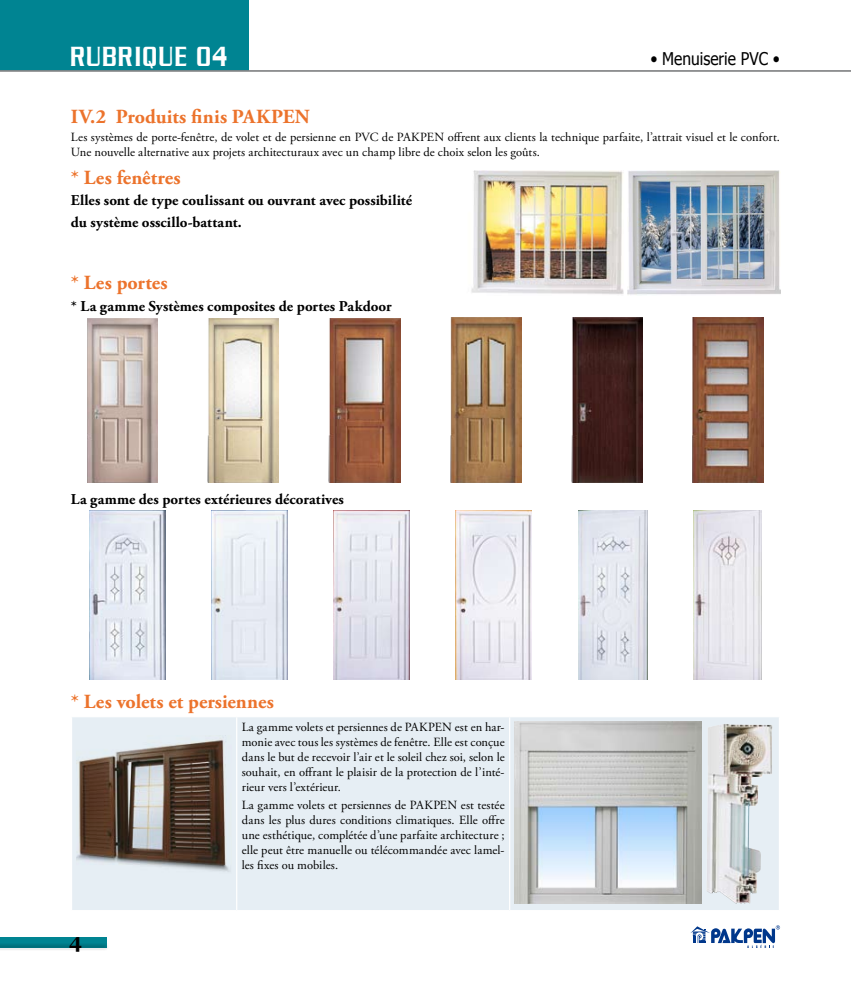
<style>
.page{position:relative;width:851px;height:993px;background:#fff}
.page>*{position:absolute;margin:0;border:0;box-sizing:border-box;transform-origin:0 0}
.t1{font:30px "Boost SSK";letter-spacing:.095em;color:#fff;scale:.67 1}
.t2{font:700 20px "Adobe Garamond Pro";letter-spacing:.005em;color:#ec732c}
.t3{font:700 20px "Georgia";color:#000}
.t4{font:17.5px "Tahoma";color:#000;scale:.89 1}
.t5{font:700 15px/21.5px "Adobe Garamond Pro";letter-spacing:.005em;color:#000}
.t6{font:12.5px/15px "Adobe Garamond Pro";color:#000;text-align:justify}
</style>
<div class="page">
<div style="left:0;top:936px;width:106px;height:11px;background:#008492"></div>
<div style="left:0;top:941px;width:112px;height:11px;background:#000;opacity:.8"></div>
<hr style="left:0;top:947px;width:106px;height:1px;background:#efeff0">
<div style="left:0;top:0;width:248px;height:71px;background:#008492"></div>
<svg style="left:690px;top:925px;width:90px;height:22px"></svg>
<hr style="left:0;top:70px;width:850px;height:1px;background:#848587">
<img style="left:87px;top:318px;width:71px;height:164px">
<img style="left:207px;top:318px;width:71px;height:164px">
<img style="left:328px;top:318px;width:72px;height:164px">
<img style="left:450px;top:317px;width:71px;height:165px">
<img style="left:571px;top:317px;width:71px;height:165px">
<img style="left:692px;top:317px;width:71px;height:165px">
<img style="left:89px;top:510px;width:76px;height:169px">
<img style="left:211px;top:510px;width:76px;height:169px">
<img style="left:334px;top:510px;width:75px;height:169px">
<img style="left:455px;top:510px;width:77px;height:169px">
<img style="left:578px;top:510px;width:69px;height:169px">
<img style="left:693px;top:510px;width:68px;height:169px">
<div style="left:72px;top:717px;width:706px;height:192px;background:#e6eef4"></div>
<hr style="left:236px;top:717px;width:1px;height:192px;background:#fff">
<hr style="left:509px;top:717px;width:1px;height:192px;background:#fff">
<img style="left:76px;top:735px;width:155px;height:138px">
<img style="left:514px;top:721px;width:187px;height:182px">
<img style="left:706px;top:723px;width:66px;height:180px">
<img style="left:471px;top:170px;width:309px;height:125px">
<h1 class="t1" style="left:71px;top:39px;width:234px">RUBRIQUE 04</h1>
<h3 class="t4" style="left:650px;top:47px;width:147px">• Menuiserie PVC •</h3>
<h2 class="t2" style="left:71px;top:105px;width:240px">IV.2 Produits finis PAKPEN</h2>
<p class="t6" style="left:71px;top:130px;width:710px">Les systèmes de porte-fenêtre, de volet et de persienne en PVC de PAKPEN offrent aux clients la technique parfaite, l’attrait visuel et le confort.<br>Une nouvelle alternative aux projets architecturaux avec un champ libre de choix selon les goûts.</p>
<h2 class="t2" style="left:71px;top:166px;width:111px">* Les fenêtres</h2>
<p class="t5" style="left:71px;top:190px;width:342px">Elles sont de type coulissant ou ouvrant avec possibilité du système osscillo-battant.</p>
<h2 class="t2" style="left:71px;top:271px;width:98px">* Les portes</h2>
<p class="t5" style="left:71px;top:295px;width:322px">* La gamme Systèmes composites de portes Pakdoor</p>
<p class="t5" style="left:71px;top:488px;width:274px">La gamme des portes extérieures décoratives</p>
<h2 class="t2" style="left:71px;top:689px;width:204px">* Les volets et persiennes</h2>
<p class="t6" style="left:242px;top:719px;width:264px">La gamme volets et persiennes de PAKPEN est en har&shy;monie avec tous les systèmes de fenêtre. Elle est conçue dans le but de recevoir l’air et le soleil chez soi, selon le souhait, en offrant le plaisir de la protection de l’inté&shy;rieur vers l’extérieur.</p>
<p class="t6" style="left:242px;top:798px;width:264px">La gamme volets et persiennes de PAKPEN est testée dans les plus dures conditions climatiques. Elle offre une esthétique, complétée d’une parfaite architecture ; elle peut être manuelle ou télécommandée avec lamel&shy;les fixes ou mobiles.</p>
<h2 class="t3" style="left:69px;top:929px;width:14px">4</h2>
</div>
